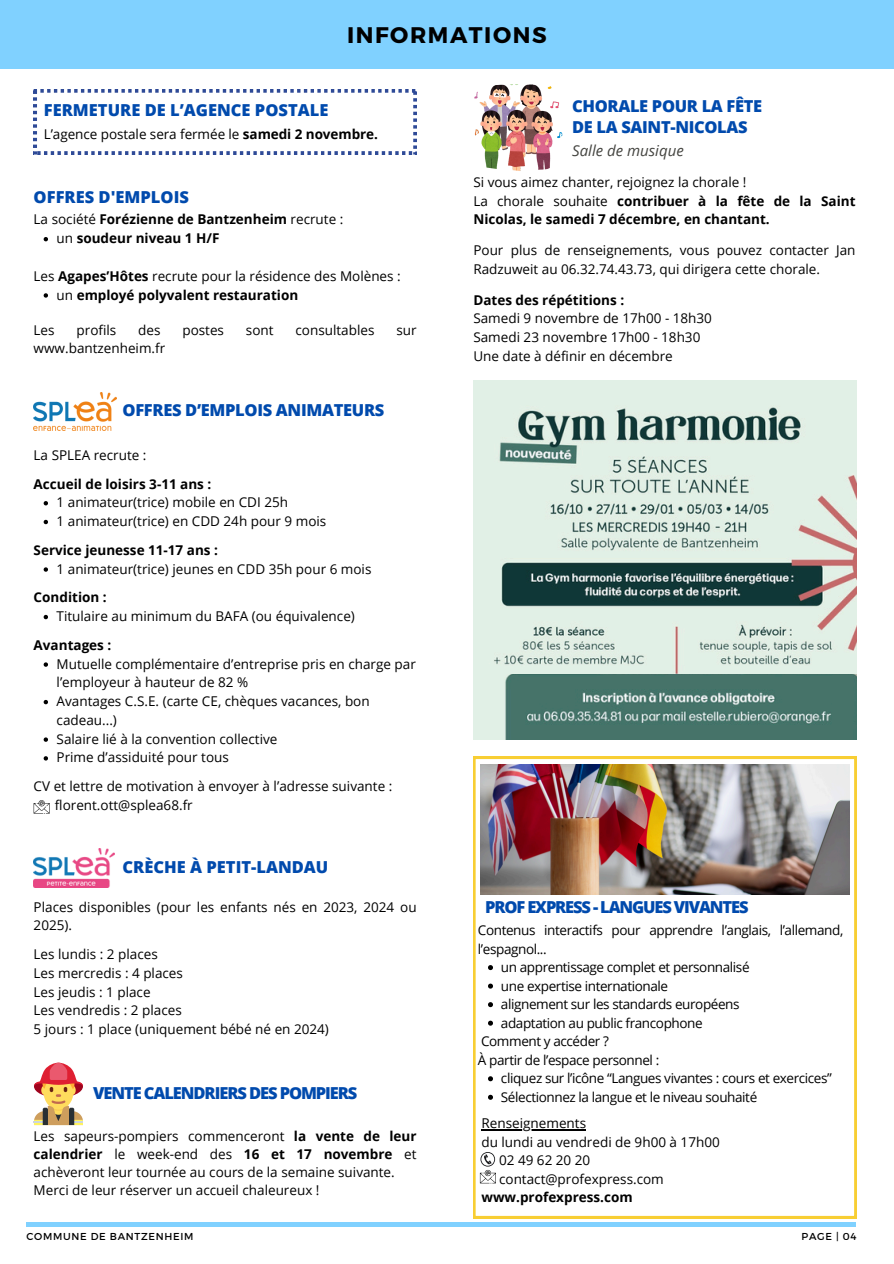
<style>
.page{position:relative;width:894px;height:1264px;background:#fff}
.page>*{position:absolute;margin:0;border:0;box-sizing:border-box;transform-origin:0 0}
.t1{font:700 22.5px "Montserrat";letter-spacing:.07em;color:#000}
.t2{font:800 16.5px "Open Sans";color:#004aad}
.t3{font:800 16.5px/21.3px "Open Sans";letter-spacing:-.02em;color:#004aad}
.t4{font:800 16.5px "Open Sans";letter-spacing:-.065em;color:#004aad}
.t5{font:800 16.5px "Open Sans";letter-spacing:-.07em;color:#004aad}
.t6{font:italic 15px "Open Sans";color:#444440}
.t7{font:13.5px/18.8px "Open Sans";color:#000}
.t8{font:13.5px/18.5px "Open Sans";letter-spacing:-.03em;color:#000}
.t9{font:700 13.5px/18.8px "Open Sans";color:#000}
.t10{font:10.05px "Montserrat";letter-spacing:.07em;color:#000}
.s1{font-weight:700}
.s2{font-weight:400}
</style>
<div class="page">
<hr style="left:27px;top:1222px;width:829px;height:3px;background:#80d1ff">
<div style="left:0;top:0;width:893px;height:68px;background:#80d1ff"></div>
<svg style="left:34px;top:89px;width:382px;height:65px"></svg>
<img style="left:474px;top:84px;width:88px;height:87px">
<img style="left:34px;top:393px;width:83px;height:37px">
<svg style="left:44px;top:501px;width:4px;height:4px"></svg>
<svg style="left:44px;top:520px;width:4px;height:4px"></svg>
<svg style="left:44px;top:567px;width:4px;height:4px"></svg>
<svg style="left:44px;top:615px;width:4px;height:4px"></svg>
<svg style="left:44px;top:662px;width:4px;height:4px"></svg>
<svg style="left:44px;top:700px;width:4px;height:4px"></svg>
<svg style="left:44px;top:737px;width:4px;height:4px"></svg>
<svg style="left:44px;top:756px;width:4px;height:4px"></svg>
<svg style="left:34px;top:800px;width:15px;height:13px"></svg>
<img style="left:34px;top:848px;width:81px;height:39px">
<svg style="left:34px;top:1062px;width:49px;height:63px"></svg>
<svg style="left:44px;top:237px;width:4px;height:4px"></svg>
<svg style="left:44px;top:293px;width:4px;height:5px"></svg>
<svg style="left:473px;top:756px;width:382px;height:462px"></svg>
<img style="left:480px;top:764px;width:369px;height:130px">
<svg style="left:488px;top:965px;width:5px;height:5px"></svg>
<svg style="left:488px;top:983px;width:5px;height:5px"></svg>
<svg style="left:488px;top:1002px;width:5px;height:5px"></svg>
<svg style="left:488px;top:1020px;width:5px;height:5px"></svg>
<svg style="left:488px;top:1076px;width:5px;height:5px"></svg>
<svg style="left:488px;top:1094px;width:5px;height:5px"></svg>
<hr style="left:481px;top:1129px;width:105px;height:1px;background:#000">
<svg style="left:480px;top:1151px;width:15px;height:32px"></svg>
<img style="left:473px;top:380px;width:382px;height:359px">
<h1 class="t1" style="left:347px;top:21px;width:201px">INFORMATIONS</h1>
<h2 class="t2" style="left:44px;top:99px;width:286px">FERMETURE DE L’AGENCE POSTALE</h2>
<h5 class="t7" style="left:44px;top:125px;width:335px">L’agence postale sera fermée le <span class="s1">samedi 2 novembre.</span></h5>
<h5 class="t3" style="left:572px;top:95px;width:191px">CHORALE POUR LA FÊTE<br>DE LA SAINT-NICOLAS</h5>
<p class="t6" style="left:572px;top:140px;width:113px">Salle de musique</p>
<p class="t2" style="left:34px;top:186px;width:157px">OFFRES D'EMPLOIS</p>
<p class="t9" style="left:34px;top:210px;width:311px"><span class="s2">La société</span> Forézienne de Bantzenheim <span class="s2">recrute :</span></p>
<h2 class="t9" style="left:57px;top:229px;width:164px"><span class="s2">un</span> soudeur niveau 1 H/F</h2>
<h5 class="t7" style="left:34px;top:266px;width:368px">Les <span class="s1">Agapes’Hôtes</span> recrute pour la résidence des Molènes :</h5>
<h5 class="t9" style="left:57px;top:285px;width:243px"><span class="s2">un</span> employé polyvalent restauration</h5>
<p class="t7" style="left:34px;top:320px;width:23px">Les</p>
<p class="t7" style="left:76px;top:320px;width:41px">profils</p>
<p class="t7" style="left:138px;top:320px;width:24px">des</p>
<p class="t7" style="left:182px;top:320px;width:43px">postes</p>
<p class="t7" style="left:246px;top:320px;width:29px">sont</p>
<p class="t7" style="left:295px;top:320px;width:80px">consultables</p>
<p class="t7" style="left:396px;top:320px;width:22px">sur</p>
<p class="t7" style="left:34px;top:339px;width:133px">www.bantzenheim.fr</p>
<p class="t3" style="left:122px;top:399px;width:263px">OFFRES D’EMPLOIS ANIMATEURS</p>
<h2 class="t7" style="left:34px;top:445px;width:114px">La SPLEA recrute :</h2>
<h3 class="t9" style="left:34px;top:474px;width:179px">Accueil de loisirs 3-11 ans :</h3>
<h5 class="t7" style="left:57px;top:492px;width:233px">1 animateur(trice) mobile en CDI 25h</h5>
<h5 class="t7" style="left:57px;top:511px;width:271px">1 animateur(trice) en CDD 24h pour 9 mois</h5>
<h5 class="t9" style="left:34px;top:540px;width:186px">Service jeunesse 11-17 ans :</h5>
<p class="t7" style="left:57px;top:559px;width:316px">1 animateur(trice) jeunes en CDD 35h pour 6 mois</p>
<h2 class="t9" style="left:34px;top:587px;width:75px">Condition :</h2>
<h5 class="t7" style="left:57px;top:606px;width:300px">Titulaire au minimum du BAFA (ou équivalence)</h5>
<h4 class="t9" style="left:34px;top:635px;width:79px">Avantages :</h4>
<p class="t7" style="left:57px;top:654px;width:361px">Mutuelle complémentaire d’entreprise pris en charge par l’employeur à hauteur de 82 %</p>
<p class="t7" style="left:57px;top:691px;width:314px">Avantages C.S.E. (carte CE, chèques vacances, bon cadeau...)</p>
<h4 class="t7" style="left:57px;top:729px;width:222px">Salaire lié à la convention collective</h4>
<p class="t7" style="left:57px;top:747px;width:174px">Prime d’assiduité pour tous</p>
<h4 class="t7" style="left:55px;top:776px;width:339px;text-indent:-21px">CV et lettre de motivation à envoyer à l’adresse suivante : florent.ott@splea68.fr</h4>
<p class="t2" style="left:122px;top:855px;width:207px">CRÈCHE À PETIT-LANDAU</p>
<p class="t7" style="left:34px;top:897px;width:384px">Places disponibles (pour les enfants nés en 2023, 2024 ou<br>2025).</p>
<p class="t7" style="left:34px;top:944px;width:297px">Les lundis : 2 places<br>Les mercredis : 4 places<br>Les jeudis : 1 place<br>Les vendredis : 2 places<br>5 jours : 1 place (uniquement bébé né en 2024)</p>
<h5 class="t4" style="left:93px;top:1081px;width:266px">VENTE CALENDRIERS DES POMPIERS</h5>
<p class="t7" style="left:34px;top:1126px;width:384px;line-height:18px">Les sapeurs-pompiers commenceront <span class="s1">la vente de leur calendrier</span> le week-end des <span class="s1">16 et 17 novembre</span> et achèveront leur tournée au cours de la semaine suivante.<br>Merci de leur réserver un accueil chaleureux !</p>
<h2 class="t9" style="left:473px;top:172px;width:383px"><span class="s2">Si vous aimez chanter, rejoignez la chorale !<br>La chorale souhaite</span> contribuer à la fête de la Saint<br>Nicolas, le samedi 7 décembre, en chantant.</h2>
<h5 class="t7" style="left:473px;top:240px;width:383px">Pour plus de renseignements, vous pouvez contacter Jan<br>Radzuweit au 06.32.74.43.73, qui dirigera cette chorale.</h5>
<p class="t7" style="left:473px;top:290px;width:240px"><span class="s1">Dates des répétitions :<br></span>Samedi 9 novembre de 17h00 - 18h30<br>Samedi 23 novembre 17h00 - 18h30<br>Une date à définir en décembre</p>
<p class="t5" style="left:485px;top:895px;width:265px">PROF EXPRESS - LANGUES VIVANTES</p>
<p class="t8" style="left:478px;top:920px;width:367px">Contenus interactifs pour apprendre l’anglais, l’allemand, l’espagnol...</p>
<p class="t8" style="left:501px;top:957px;width:250px">un apprentissage complet et personnalisé</p>
<h2 class="t8" style="left:501px;top:976px;width:169px">une expertise internationale</h2>
<h5 class="t8" style="left:501px;top:994px;width:240px">alignement sur les standards européens</h5>
<p class="t8" style="left:501px;top:1013px;width:203px">adaptation au public francophone</p>
<p class="t8" style="left:478px;top:1031px;width:183px">Comment y accéder ?<br>À partir de l’espace personnel :</p>
<p class="t8" style="left:501px;top:1068px;width:332px">cliquez sur l’icône “Langues vivantes : cours et exercices”</p>
<p class="t8" style="left:501px;top:1087px;width:258px">Sélectionnez la langue et le niveau souhaité</p>
<h5 class="t7" style="left:481px;top:1113px;width:106px">Renseignements</h5>
<h5 class="t7" style="left:481px;top:1132px;width:240px">du lundi au vendredi de 9h00 à 17h00</h5>
<h5 class="t7" style="left:499px;top:1150px;width:93px">02 49 62 20 20</h5>
<h5 class="t7" style="left:499px;top:1169px;width:166px">contact@profexpress.com</h5>
<p class="t9" style="left:481px;top:1187px;width:153px">www.profexpress.com</p>
<h2 class="t10" style="left:27px;top:1229px;width:168px">COMMUNE DE BANTZENHEIM</h2>
<h5 class="t10" style="left:801px;top:1229px;width:56px">PAGE | 04</h5>
</div>
